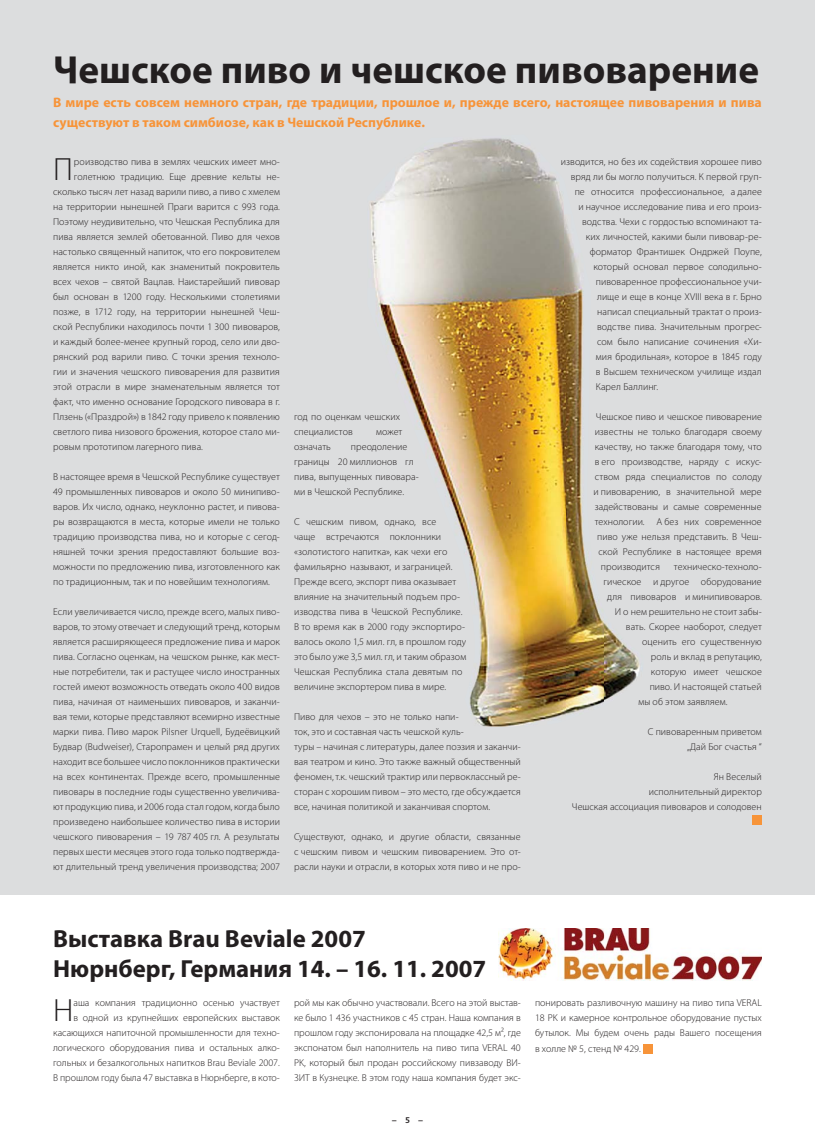
<style>
.page{position:relative;width:815px;height:1134px;background:#fff}
.page>*{position:absolute;margin:0;border:0;box-sizing:border-box;transform-origin:0 0}
.t1{font:700 39.25px "Myriad Pro";color:#231f20}
.t2{font:300 32.25px "Myriad Pro";color:#231f20}
.t3{font:700 24.75px/29.8px "Myriad Pro";color:#231f20}
.t4{font:700 13.75px/20px "Myriad Pro";color:#f79439}
.t5{font:300 10px/15px "Myriad Pro";color:#231f20;text-align:justify}
.t6{font:700 8.75px "Bliss LE";color:#231f20}
</style>
<div class="page">
<div style="left:0;top:0;width:815px;height:894px;background:#dcddde"></div>
<img style="left:499px;top:929px;width:263px;height:51px">
<div style="left:644px;top:1044px;width:9px;height:10px;background:#f79439"></div>
<div style="left:752px;top:815px;width:10px;height:9px;background:#f79439"></div>
<img style="left:370px;top:138px;width:195px;height:292px">
<img style="left:565px;top:218px;width:39px;height:497px">
<img style="left:425px;top:430px;width:140px;height:127px">
<img style="left:469px;top:557px;width:96px;height:170px">
<img style="left:604px;top:623px;width:36px;height:77px">
<h1 class="t1" style="left:53px;top:55px;width:707px">Чешское пиво и чешское пивоварение</h1>
<h3 class="t4" style="left:53px;top:94px;width:710px">В мире есть совсем немного стран, где традиции, прошлое и, прежде всего, настоящее пивоварения и пива существуют в таком симбиозе, как в Чешской Республике.</h3>
<h2 class="t2" style="left:53px;top:157px;width:21px">П</h2>
<p class="t5" style="left:74px;top:155px;width:207px">роизводство пива в землях чешских имеет мно-</p>
<p class="t5" style="left:74px;top:170px;width:207px">голетнюю традицию. Еще древние кельты не-</p>
<p class="t5" style="left:53px;top:185px;width:228px">сколько тысяч лет назад варили пиво, а пиво с хмелем</p>
<p class="t5" style="left:53px;top:200px;width:228px">на территории нынешней Праги варится с 993 года.</p>
<p class="t5" style="left:53px;top:215px;width:228px">Поэтому неудивительно, что Чешская Республика для</p>
<p class="t5" style="left:53px;top:230px;width:228px">пива является землей обетованной. Пиво для чехов</p>
<p class="t5" style="left:53px;top:245px;width:228px">настолько священный напиток, что его покровителем</p>
<p class="t5" style="left:53px;top:260px;width:228px">является никто иной, как знаменитый покровитель</p>
<p class="t5" style="left:53px;top:275px;width:228px">всех чехов – святой Вацлав. Наистарейший пивовар</p>
<p class="t5" style="left:53px;top:290px;width:228px">был основан в 1200 году. Несколькими столетиями</p>
<p class="t5" style="left:53px;top:305px;width:228px">позже, в 1712 году, на территории нынешней Чеш-</p>
<p class="t5" style="left:53px;top:320px;width:228px">ской Республики находилось почти 1 300 пивоваров,</p>
<p class="t5" style="left:53px;top:335px;width:228px">и каждый более-менее крупный город, село или дво-</p>
<p class="t5" style="left:53px;top:350px;width:228px">рянский род варили пиво. С точки зрения техноло-</p>
<p class="t5" style="left:53px;top:365px;width:228px">гии и значения чешского пивоварения для развития</p>
<p class="t5" style="left:53px;top:380px;width:228px">этой отрасли в мире знаменательным является тот</p>
<p class="t5" style="left:53px;top:395px;width:228px">факт, что именно основание Городского пивовара в г.</p>
<p class="t5" style="left:53px;top:410px;width:228px">Плзень («Праздрой») в 1842 году привело к появлению</p>
<p class="t5" style="left:53px;top:425px;width:228px">светлого пива низового брожения, которое стало ми-</p>
<p class="t5" style="left:53px;top:440px;width:151px">ровым прототипом лагерного пива.</p>
<p class="t5" style="left:53px;top:470px;width:228px">В настоящее время в Чешской Республике существует 49 промышленных пивоваров и около 50 минипиво&shy;варов. Их число, однако, неуклонно растет, и пивова&shy;ры возвращаются в места, которые имели не только традицию производства пива, но и которые с сегод&shy;няшней точки зрения предоставляют большие воз&shy;можности по предложению пива, изготовленного как по традиционным, так и по новейшим технологиям.</p>
<p class="t5" style="left:53px;top:605px;width:228px">Если увеличивается число, прежде всего, малых пиво&shy;варов, то этому отвечает и следующий тренд, которым является расширяющееся предложение пива и марок пива. Согласно оценкам, на чешском рынке, как мест&shy;ные потребители, так и растущее число иностранных гостей имеют возможность отведать около 400 видов пива, начиная от наименьших пивоваров, и заканчи&shy;вая теми, которые представляют всемирно известные марки пива. Пиво марок Pilsner Urquell, Будеёвицкий Будвар (Budweiser), Старопрамен и целый ряд других находит все большее число поклонников практически на всех континентах. Прежде всего, промышленные пивовары в последние годы существенно увеличива&shy;ют продукцию пива, и 2006 года стал годом, когда было произведено наибольшее количество пива в истории чешского пивоварения – 19 787 405 гл. А результаты первых шести месяцев этого года только подтвержда&shy;ют длительный тренд увеличения производства; 2007</p>
<p class="t5" style="left:294px;top:410px;width:107px">год по оценкам чешских специалистов</p>
<p class="t5" style="left:376px;top:425px;width:28px">может</p>
<p class="t5" style="left:294px;top:440px;width:126px;text-align:left;text-indent:57px">преодоление границы 20 миллионов гл пива, выпущенных пивовара&shy;ми в Чешской Республике.</p>
<p class="t5" style="left:294px;top:515px;width:174px;text-align:left">С чешским пивом, однако, все<br>чаще встречаются поклонники «золотистого напитка», как чехи его фамильярно называют, и заграницей.<br>Прежде всего, экспорт пива оказывает влияние на значительный подъем про&shy;изводства пива в Чешской Республике.<br>В то время как в 2000 году экспортиро&shy;валось около 1,5 мил. гл, в прошлом году это было уже 3,5 мил. гл, и таким образом Чешская Республика стала девятым по величине экспортером пива в мире.</p>
<p class="t5" style="left:294px;top:710px;width:228px;text-align:left">Пиво для чехов – это не только напи-<br>ток, это и составная часть чешской куль-<br>туры – начиная с литературы, далее поэзия и заканчи&shy;вая театром и кино. Это также важный общественный феномен, т.к. чешский трактир или первоклассный ре&shy;сторан с хорошим пивом – это место, где обсуждается все, начиная политикой и заканчивая спортом.</p>
<p class="t5" style="left:294px;top:830px;width:228px">Существуют, однако, и другие области, связанные с чешским пивом и чешским пивоварением. Это от&shy;расли науки и отрасли, в которых хотя пиво и не про-</p>
<p class="t5" style="left:294px;top:440px;width:38px">означать</p>
<p class="t5" style="left:561px;top:155px;width:202px">изводится, но без их содействия хорошее пиво</p>
<p class="t5" style="left:571px;top:170px;width:192px">вряд ли бы могло получиться. К первой груп-</p>
<p class="t5" style="left:575px;top:185px;width:189px">пе относится профессиональное, а далее</p>
<p class="t5" style="left:578px;top:200px;width:185px">и научное исследование пива и его произ-</p>
<p class="t5" style="left:582px;top:215px;width:181px">водства. Чехи с гордостью вспоминают та-</p>
<p class="t5" style="left:586px;top:230px;width:177px">ких личностей, какими были пивовар-ре-</p>
<p class="t5" style="left:590px;top:245px;width:174px">форматор Франтишек Ондржей Поупе,</p>
<p class="t5" style="left:593px;top:260px;width:170px">который основал первое солодильно-</p>
<p class="t5" style="left:596px;top:275px;width:167px">пивоваренное профессиональное учи-</p>
<p class="t5" style="left:597px;top:290px;width:166px">лище и еще в конце XVIII века в г. Брно</p>
<p class="t5" style="left:597px;top:305px;width:166px">написал специальный трактат о произ-</p>
<p class="t5" style="left:597px;top:320px;width:166px">водстве пива. Значительным прогрес-</p>
<p class="t5" style="left:597px;top:335px;width:166px">сом было написание сочинения «Хи-</p>
<p class="t5" style="left:596px;top:350px;width:167px">мия бродильная», которое в 1845 году</p>
<p class="t5" style="left:596px;top:365px;width:167px">в Высшем техническом училище издал</p>
<p class="t5" style="left:596px;top:380px;width:64px">Карел Баллинг.</p>
<p class="t5" style="left:596px;top:410px;width:167px">Чешское пиво и чешское пивоварение</p>
<p class="t5" style="left:595px;top:425px;width:169px">известны не только благодаря своему</p>
<p class="t5" style="left:595px;top:440px;width:169px">качеству, но также благодаря тому, что</p>
<p class="t5" style="left:595px;top:455px;width:169px">в его производстве, наряду с искус-</p>
<p class="t5" style="left:595px;top:470px;width:169px">ством ряда специалистов по солоду</p>
<p class="t5" style="left:593px;top:485px;width:170px">и пивоварению, в значительной мере</p>
<p class="t5" style="left:595px;top:500px;width:169px">задействованы и самые современные</p>
<p class="t5" style="left:595px;top:515px;width:169px">технологии. А без них современное</p>
<p class="t5" style="left:597px;top:530px;width:166px">пиво уже нельзя представить. В Чеш-</p>
<p class="t5" style="left:598px;top:545px;width:165px">ской Республике в настоящее время</p>
<p class="t5" style="left:601px;top:560px;width:61px">производится</p>
<p class="t5" style="left:674px;top:560px;width:89px">техническо-техноло-</p>
<p class="t5" style="left:603px;top:575px;width:160px">гическое и другое оборудование</p>
<p class="t5" style="left:607px;top:590px;width:156px">для пивоваров и минипивоваров.</p>
<p class="t5" style="left:615px;top:605px;width:149px">И о нем решительно не стоит забы-</p>
<p class="t5" style="left:626px;top:620px;width:137px">вать. Скорее наоборот, следует</p>
<p class="t5" style="left:642px;top:635px;width:121px">оценить его существенную</p>
<p class="t5" style="left:651px;top:650px;width:112px">роль и вклад в репутацию,</p>
<p class="t5" style="left:651px;top:665px;width:112px">которую имеет чешское</p>
<p class="t5" style="left:650px;top:680px;width:114px">пиво. И настоящей статьей</p>
<p class="t5" style="left:638px;top:695px;width:91px">мы об этом заявляем.</p>
<p class="t5" style="left:648px;top:725px;width:116px;text-align:right">С пивоваренным приветом „Дай Бог счастья “</p>
<p class="t5" style="left:572px;top:770px;width:191px;text-align:right">Ян Веселый<br>исполнительный директор<br>Чешская ассоциация пивоваров и солодовен</p>
<h3 class="t3" style="left:53px;top:926px;width:435px">Выставка Brau Beviale 2007<br>Нюрнберг, Германия 14. – 16. 11. 2007</h3>
<p class="t5" style="left:294px;top:996px;width:228px">рой мы как обычно участвовали. Всего на этой выстав&shy;ке было 1 436 участников с 45 стран. Наша компания в прошлом году экспонировала на площадке 42,5 м², где экспонатом был наполнитель на пиво типа VERAL 40<br>PK, который был продан российскому пивзаводу ВИ-ЗИТ в Кузнецке. В этом году наша компания будет экс-</p>
<p class="t5" style="left:535px;top:996px;width:228px">понировать разливочную машину на пиво типа VERAL 18 PK и камерное контрольное оборудование пустых бутылок. Мы будем очень рады Вашего посещения</p>
<h2 class="t2" style="left:53px;top:998px;width:22px">Н</h2>
<p class="t5" style="left:53px;top:996px;width:228px;text-align:right">аша компания традиционно осенью участвует<br>в одной из крупнейших европейских выставок касающихся напиточной промышленности для техно&shy;логического оборудования пива и остальных алко&shy;гольных и безалкогольных напитков Brau Beviale 2007.<br>В прошлом году была 47 выставка в Нюрнберге, в кото-</p>
<p class="t5" style="left:535px;top:1042px;width:107px">в холле № 5, стенд № 429.</p>
<p class="t6" style="left:392px;top:1116px;width:32px">– 5 –</p>
</div>
